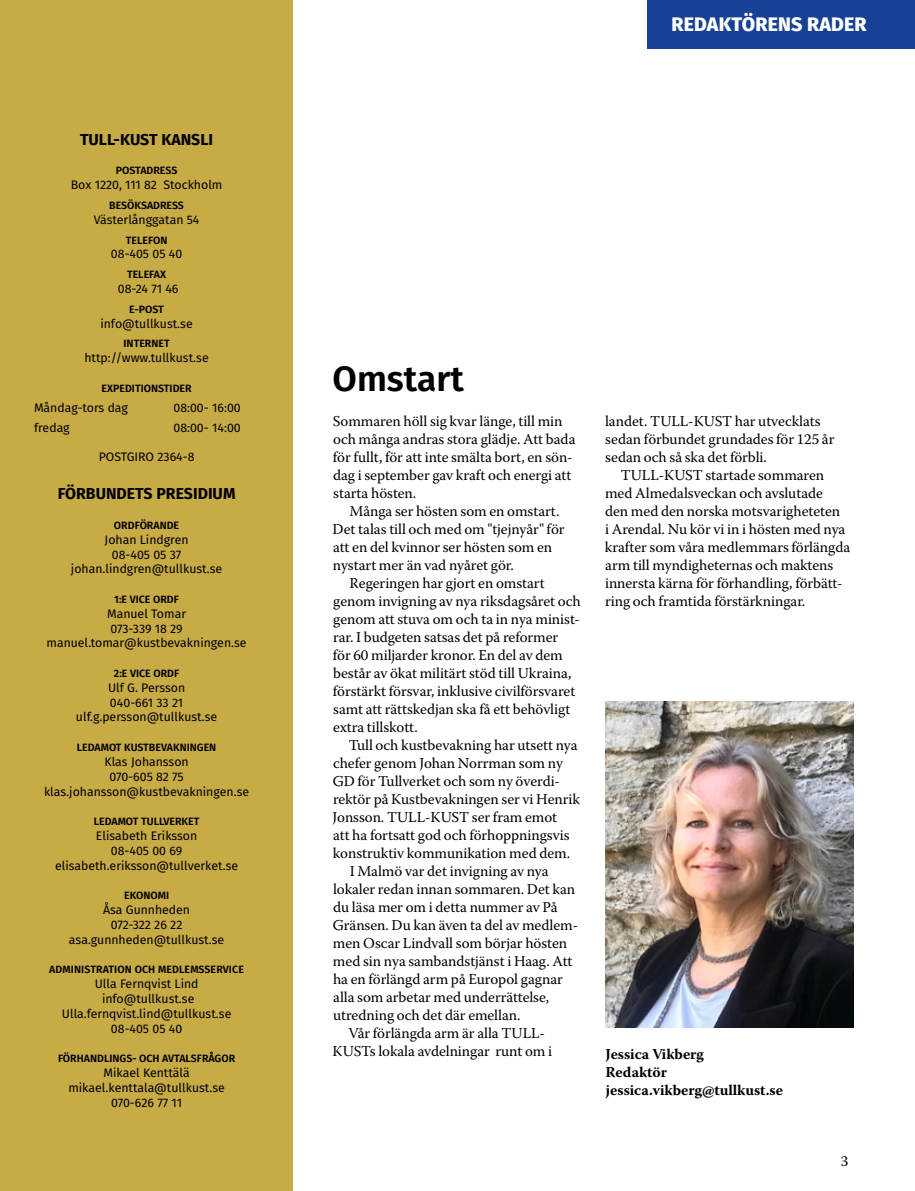
<style>
.page{position:relative;width:915px;height:1191px;background:#fff}
.page>*{position:absolute;margin:0;border:0;box-sizing:border-box;transform-origin:0 0}
.t1{font:600 35.4px "Fira Sans";color:#000}
.t2{font:800 19.5px "Fira Sans";letter-spacing:.01em;color:#fff}
.t3{font:700 15.9px "Fira Sans";color:#000}
.t4{font:15px/18px "Warnock Pro";letter-spacing:-.005em;color:#000}
.t5{font:700 15px/18px "Warnock Pro";letter-spacing:-.005em;color:#000}
.t6{font:12.3px/14.9px "Fira Sans";color:#000;text-align:center}
.t7{font:600 10.65px "Fira Sans";color:#000}
</style>
<div class="page">
<div style="left:647px;top:0;width:267px;height:49px;background:#164194"></div>
<img style="left:605px;top:702px;width:248px;height:326px">
<div style="left:0;top:0;width:293px;height:1191px;background:#c7ab44"></div>
<p class="t3" style="left:80px;top:126px;width:135px">TULL-KUST KANSLI</p>
<p class="t7" style="left:116px;top:162px;width:63px">POSTADRESS</p>
<p class="t6" style="left:71px;top:177px;width:153px">Box 1220, 111 82 Stockholm</p>
<p class="t7" style="left:109px;top:196px;width:76px">BESÖKSADRESS</p>
<p class="t6" style="left:94px;top:212px;width:107px">Västerlånggatan 54</p>
<p class="t7" style="left:126px;top:231px;width:43px">TELEFON</p>
<p class="t6" style="left:111px;top:246px;width:73px">08-405 05 40</p>
<p class="t7" style="left:127px;top:266px;width:41px">TELEFAX</p>
<p class="t6" style="left:118px;top:281px;width:62px">08-24 71 46</p>
<p class="t7" style="left:129px;top:300px;width:36px">E-POST</p>
<p class="t6" style="left:100px;top:315px;width:94px">info@tullkust.se</p>
<p class="t7" style="left:123px;top:335px;width:48px">INTERNET</p>
<p class="t6" style="left:84px;top:350px;width:126px">http://www.tullkust.se</p>
<p class="t7" style="left:101px;top:379px;width:92px">EXPEDITIONSTIDER</p>
<p class="t6" style="left:34px;top:400px;width:95px">Måndag-tors dag</p>
<p class="t6" style="left:173px;top:400px;width:69px">08:00- 16:00</p>
<p class="t6" style="left:34px;top:419px;width:37px">fredag</p>
<p class="t6" style="left:173px;top:419px;width:69px">08:00- 14:00</p>
<p class="t6" style="left:99px;top:449px;width:97px">POSTGIRO 2364-8</p>
<p class="t3" style="left:58px;top:480px;width:179px">FÖRBUNDETS PRESIDIUM</p>
<p class="t7" style="left:114px;top:516px;width:67px">ORDFÖRANDE</p>
<p class="t6" style="left:71px;top:531px;width:153px">Johan Lindgren<br>08-405 05 37 johan.lindgren@tullkust.se</p>
<p class="t7" style="left:114px;top:590px;width:66px">1:E VICE ORDF</p>
<p class="t6" style="left:46px;top:606px;width:201px">Manuel Tomar<br>073-339 18 29 manuel.tomar@kustbevakningen.se</p>
<p class="t7" style="left:114px;top:664px;width:67px">2:E VICE ORDF</p>
<p class="t6" style="left:76px;top:680px;width:143px">Ulf G. Persson<br>040-661 33 21 ulf.g.persson@tullkust.se</p>
<p class="t7" style="left:77px;top:738px;width:141px">LEDAMOT KUSTBEVAKNINGEN</p>
<p class="t6" style="left:44px;top:754px;width:207px">Klas Johansson<br>070-605 82 75 klas.johansson@kustbevakningen.se</p>
<p class="t7" style="left:94px;top:812px;width:107px">LEDAMOT TULLVERKET</p>
<p class="t6" style="left:55px;top:828px;width:185px">Elisabeth Eriksson<br>08-405 00 69 elisabeth.eriksson@tullverket.se</p>
<p class="t7" style="left:124px;top:886px;width:46px">EKONOMI</p>
<p class="t6" style="left:69px;top:902px;width:157px">Åsa Gunnheden<br>072-322 26 22 asa.gunnheden@tullkust.se</p>
<p class="t7" style="left:49px;top:961px;width:196px">ADMINISTRATION OCH MEDLEMSSERVICE</p>
<p class="t6" style="left:62px;top:976px;width:171px">Ulla Fernqvist Lind info@tullkust.se<br>Ulla.fernqvist.lind@tullkust.se<br>08-405 05 40</p>
<p class="t7" style="left:58px;top:1049px;width:179px">FÖRHANDLINGS- OCH AVTALSFRÅGOR</p>
<p class="t6" style="left:68px;top:1065px;width:158px">Mikael Kenttälä mikael.kenttala@tullkust.se<br>070-626 77 11</p>
<h2 class="t2" style="left:671px;top:7px;width:197px">REDAKTÖRENS RADER</h2>
<h1 class="t1" style="left:332px;top:350px;width:133px">Omstart</h1>
<p class="t4" style="left:333px;top:411px;width:244px">Sommaren höll sig kvar länge, till min och många andras stora glädje. Att bada för fullt, för att inte smälta bort, en sön&shy;dag i september gav kraft och energi att starta hösten.</p>
<p class="t4" style="left:332px;top:501px;width:233px;text-indent:17px">Många ser hösten som en omstart.<br>Det talas till och med om "tjejnyår" för att en del kvinnor ser hösten som en nystart mer än vad nyåret gör.</p>
<p class="t4" style="left:333px;top:573px;width:249px;text-indent:17px">Regeringen har gjort en omstart genom invigning av nya riksdagsåret och genom att stuva om och ta in nya minist&shy;rar. I budgeten satsas det på reformer<br>för 60 miljarder kronor. En del av dem består av ökat militärt stöd till Ukraina, förstärkt försvar, inklusive civilförsvaret samt att rättskedjan ska få ett behövligt extra tillskott.</p>
<p class="t4" style="left:348px;top:735px;width:230px">Tull och kustbevakning har utsett nya</p>
<p class="t4" style="left:333px;top:753px;width:231px">chefer genom Johan Norrman som ny</p>
<p class="t4" style="left:333px;top:771px;width:229px">GD för Tullverket och som ny överdi-</p>
<p class="t4" style="left:333px;top:789px;width:248px">rektör på Kustbevakningen ser vi Henrik</p>
<p class="t4" style="left:332px;top:807px;width:226px">Jonsson. TULL-KUST ser fram emot</p>
<p class="t4" style="left:333px;top:825px;width:238px">att ha fortsatt god och förhoppningsvis</p>
<p class="t4" style="left:333px;top:843px;width:239px">konstruktiv kommunikation med dem.</p>
<p class="t4" style="left:349px;top:861px;width:200px">I Malmö var det invigning av nya</p>
<p class="t4" style="left:333px;top:879px;width:243px">lokaler redan innan sommaren. Det kan</p>
<p class="t4" style="left:333px;top:897px;width:226px">du läsa mer om i detta nummer av På</p>
<p class="t4" style="left:333px;top:915px;width:247px">Gränsen. Du kan även ta del av medlem-</p>
<p class="t4" style="left:333px;top:933px;width:235px">men Oscar Lindvall som börjar hösten</p>
<p class="t4" style="left:333px;top:951px;width:241px">med sin nya sambandstjänst i Haag. Att</p>
<p class="t4" style="left:333px;top:969px;width:231px">ha en förlängd arm på Europol gagnar</p>
<p class="t4" style="left:333px;top:987px;width:217px">alla som arbetar med underrättelse,</p>
<p class="t4" style="left:333px;top:1005px;width:189px">utredning och det där emellan.</p>
<p class="t4" style="left:348px;top:1023px;width:198px">Vår förlängda arm är alla TULL-</p>
<p class="t4" style="left:332px;top:1041px;width:221px">KUSTs lokala avdelningar runt om i</p>
<p class="t4" style="left:605px;top:411px;width:231px">landet. TULL-KUST har utvecklats sedan förbundet grundades för 125 år sedan och så ska det förbli.</p>
<p class="t4" style="left:604px;top:465px;width:247px;text-indent:16px">TULL-KUST startade sommaren med Almedalsveckan och avslutade<br>den med den norska motsvarigheteten<br>i Arendal. Nu kör vi in i hösten med nya krafter som våra medlemmars förlängda arm till myndigheternas och maktens innersta kärna för förhandling, förbätt&shy;ring och framtida förstärkningar.</p>
<p class="t5" style="left:605px;top:1044px;width:179px">Jessica Vikberg<br>Redaktör jessica.vikberg@tullkust.se</p>
<p class="t4" style="left:840px;top:1151px;width:9px">3</p>
</div>
